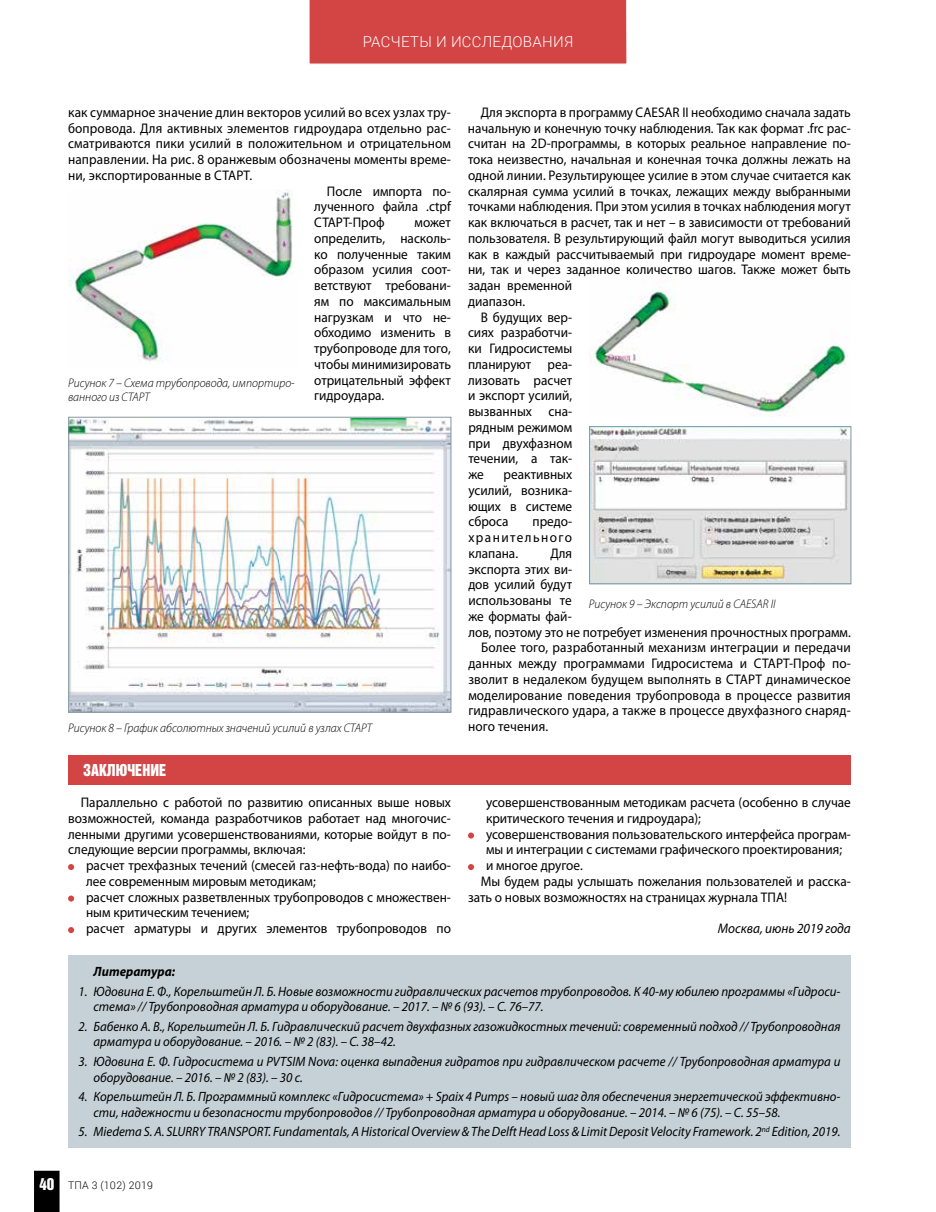
<style>
.page{position:relative;width:936px;height:1212px;background:#fff}
.page>*{position:absolute;margin:0;border:0;box-sizing:border-box;transform-origin:0 0}
.t1{font:300 15px "Roboto";letter-spacing:.02em;color:#fff}
.t2{font:15px "Helvetica Inserat LT Std";color:#fff;scale:.95 1}
.t3{font:13.95px/15.8px "Myriad Pro";color:#000;text-align:justify;scale:.95 1}
.t4{font:italic 13.95px "Myriad Pro";color:#000;scale:.95 1}
.t5{font:italic 13.5px/15.6px "Myriad Pro";color:#000;scale:.95 1}
.t6{font:italic 700 13.5px "Myriad Pro";color:#000;scale:.95 1}
.t7{font:italic 300 12.45px/13.5px "Myriad Pro";color:#000;scale:.95 1}
.t8{font:300 10.5px "Roboto";letter-spacing:.02em;color:#000}
.s1{font-family:"Helvetica Inserat LT Std";font-weight:400;font-size:15px;color:#fff}
</style>
<div class="page">
<div style="left:68px;top:955px;width:782px;height:193px;background:#c6d1d7"></div>
<div style="left:68px;top:755px;width:782px;height:29px;background:#d34444"></div>
<svg style="left:68px;top:864px;width:6px;height:6px"></svg>
<svg style="left:68px;top:895px;width:6px;height:6px"></svg>
<svg style="left:68px;top:927px;width:6px;height:6px"></svg>
<svg style="left:468px;top:832px;width:6px;height:6px"></svg>
<svg style="left:468px;top:864px;width:6px;height:6px"></svg>
<img style="left:68px;top:190px;width:225px;height:172px">
<img style="left:70px;top:419px;width:379px;height:291px">
<div style="left:68px;top:417px;width:383px;height:295px;border:1px solid #8496a0"></div>
<img style="left:589px;top:287px;width:259px;height:130px">
<img style="left:591px;top:428px;width:258px;height:154px">
<div style="left:589px;top:426px;width:262px;height:158px;border:1px solid #8496a0"></div>
<div style="left:309px;top:0;width:318px;height:64px;background:#d34444"></div>
<div style="left:34px;top:1171px;width:26px;height:41px;background:#000"></div>
<p class="t1" style="left:362px;top:32px;width:212px">РАСЧЕТЫ И ИССЛЕДОВАНИЯ</p>
<p class="t3" style="left:68px;top:104px;width:404px">как суммарное значение длин векторов усилий во всех узлах тру-</p>
<p class="t3" style="left:68px;top:120px;width:404px">бопровода. Для активных элементов гидроудара отдельно рас-</p>
<p class="t3" style="left:68px;top:135px;width:404px">сматриваются пики усилий в положительном и отрицательном</p>
<p class="t3" style="left:68px;top:151px;width:404px">направлении. На рис. 8 оранжевым обозначены моменты време-</p>
<p class="t3" style="left:68px;top:167px;width:195px">ни, экспортированные в СТАРТ.</p>
<p class="t3" style="left:327px;top:183px;width:132px">После импорта по-</p>
<p class="t3" style="left:314px;top:198px;width:145px">лученного файла .ctpf</p>
<p class="t3" style="left:314px;top:214px;width:75px">СТАРТ-Проф</p>
<p class="t3" style="left:314px;top:214px;width:145px;text-indent:100px">может определить, насколь&shy;ко полученные таким образом усилия соот&shy;ветствуют требовани&shy;ям по максимальным нагрузкам и что не&shy;обходимо изменить в трубопроводе для того, чтобы минимизировать отрицательный эффект гидроудара.</p>
<p class="t7" style="left:68px;top:377px;width:240px">Рисунок 7 – Схема трубопровода, импортиро&shy;ванного из СТАРТ</p>
<p class="t7" style="left:68px;top:722px;width:321px">Рисунок 8 – График абсолютных значений усилий в узлах СТАРТ</p>
<p class="t2" style="left:83px;top:761px;width:89px">ЗАКЛЮЧЕНИЕ</p>
<p class="t3" style="left:68px;top:794px;width:404px;text-indent:13px">Параллельно с работой по развитию описанных выше новых возможностей, команда разработчиков работает над многочис&shy;ленными другими усовершенствованиями, которые войдут в по&shy;следующие версии программы, включая:</p>
<p class="t3" style="left:86px;top:857px;width:385px;text-align:left">расчет трехфазных течений (смесей газ-нефть-вода) по наибо&shy;лее современным мировым методикам;<br>расчет сложных разветвленных трубопроводов с множествен&shy;ным критическим течением;<br>расчет арматуры и других элементов трубопроводов по</p>
<p class="t3" style="left:480px;top:104px;width:391px">Для экспорта в программу CAESAR II необходимо сначала задать</p>
<p class="t3" style="left:468px;top:120px;width:404px">начальную и конечную точку наблюдения. Так как формат .frc рас-</p>
<p class="t3" style="left:468px;top:135px;width:404px">считан на 2D-программы, в которых реальное направление по-</p>
<p class="t3" style="left:468px;top:151px;width:404px">тока неизвестно, начальная и конечная точка должны лежать на</p>
<p class="t3" style="left:468px;top:167px;width:404px">одной линии. Результирующее усилие в этом случае считается как</p>
<p class="t3" style="left:468px;top:183px;width:404px">скалярная сумма усилий в точках, лежащих между выбранными</p>
<p class="t3" style="left:468px;top:198px;width:404px">точками наблюдения. При этом усилия в точках наблюдения могут</p>
<p class="t3" style="left:468px;top:214px;width:404px">как включаться в расчет, так и нет – в зависимости от требований</p>
<p class="t3" style="left:468px;top:230px;width:404px">пользователя. В результирующий файл могут выводиться усилия</p>
<p class="t3" style="left:468px;top:246px;width:404px">как в каждый рассчитываемый при гидроударе момент време-</p>
<p class="t3" style="left:468px;top:261px;width:404px">ни, так и через заданное количество шагов. Также может быть</p>
<p class="t3" style="left:468px;top:277px;width:111px">задан временной</p>
<p class="t3" style="left:468px;top:293px;width:62px">диапазон.</p>
<p class="t3" style="left:480px;top:309px;width:98px">В будущих вер-</p>
<p class="t3" style="left:468px;top:324px;width:111px">сиях разработчи-</p>
<p class="t3" style="left:468px;top:340px;width:111px">ки Гидросистемы</p>
<p class="t3" style="left:468px;top:356px;width:111px">планируют реа-</p>
<p class="t3" style="left:468px;top:372px;width:111px">лизовать расчет</p>
<p class="t3" style="left:468px;top:387px;width:111px">и экспорт усилий,</p>
<p class="t3" style="left:468px;top:403px;width:111px">вызванных сна-</p>
<p class="t3" style="left:468px;top:419px;width:111px">рядным режимом</p>
<p class="t3" style="left:468px;top:435px;width:111px">при двухфазном</p>
<p class="t3" style="left:468px;top:450px;width:111px">течении, а так-</p>
<p class="t3" style="left:468px;top:466px;width:18px">же</p>
<p class="t3" style="left:468px;top:466px;width:111px;text-indent:35px">реактивных усилий, возника&shy;ющих в системе сброса</p>
<p class="t3" style="left:468px;top:513px;width:111px;text-indent:64px">предо&shy;хранительного клапана.</p>
<p class="t3" style="left:550px;top:545px;width:25px">Для</p>
<p class="t3" style="left:468px;top:561px;width:111px">экспорта этих ви-</p>
<p class="t3" style="left:468px;top:576px;width:111px">дов усилий будут</p>
<p class="t3" style="left:468px;top:592px;width:110px">использованы те</p>
<p class="t3" style="left:468px;top:608px;width:110px">же форматы фай-</p>
<p class="t3" style="left:468px;top:624px;width:404px">лов, поэтому это не потребует изменения прочностных программ.</p>
<p class="t3" style="left:481px;top:639px;width:391px">Более того, разработанный механизм интеграции и передачи</p>
<p class="t3" style="left:468px;top:655px;width:404px">данных между программами Гидросистема и СТАРТ-Проф по-</p>
<p class="t3" style="left:468px;top:671px;width:404px">зволит в недалеком будущем выполнять в СТАРТ динамическое</p>
<p class="t3" style="left:468px;top:687px;width:404px">моделирование поведения трубопровода в процессе развития</p>
<p class="t3" style="left:468px;top:702px;width:404px">гидравлического удара, а также в процессе двухфазного снаряд-</p>
<p class="t3" style="left:468px;top:718px;width:86px">ного течения.</p>
<p class="t7" style="left:588px;top:598px;width:198px">Рисунок 9 – Экспорт усилий в CAESAR II</p>
<p class="t3" style="left:486px;top:794px;width:385px">усовершенствованным методикам расчета (особенно в случае</p>
<p class="t3" style="left:486px;top:810px;width:228px">критического течения и гидроудара);</p>
<p class="t3" style="left:486px;top:826px;width:385px">усовершенствования пользовательского интерфейса програм-</p>
<p class="t3" style="left:486px;top:841px;width:376px">мы и интеграции с системами графического проектирования;</p>
<p class="t3" style="left:486px;top:857px;width:103px">и многое другое.</p>
<p class="t3" style="left:480px;top:873px;width:391px">Мы будем рады услышать пожелания пользователей и расска-</p>
<p class="t3" style="left:468px;top:889px;width:337px">зать о новых возможностях на страницах журнала ТПА!</p>
<p class="t4" style="left:717px;top:920px;width:141px">Москва, июнь 2019 года</p>
<p class="t6" style="left:94px;top:963px;width:87px">Литература:</p>
<p class="t5" style="left:93px;top:983px;width:787px;text-indent:-15px">1. Юдовина Е. Ф., Корельштейн Л. Б. Новые возможности гидравлических расчетов трубопроводов. К 40-му юбилею программы «Гидроси&shy;стема» // Трубопроводная арматура и оборудование. – 2017. – № 6 (93). – С. 76–77.</p>
<p class="t5" style="left:93px;top:1018px;width:787px;text-indent:-15px">2. Бабенко А. В., Корельштейн Л. Б. Гидравлический расчет двухфазных газожидкостных течений: современный подход // Трубопроводная арматура и оборудование. – 2016. – № 2 (83). – С. 38–42.</p>
<p class="t5" style="left:93px;top:1053px;width:787px;text-indent:-15px">3. Юдовина Е. Ф. Гидросистема и PVTSIM Nova: оценка выпадения гидратов при гидравлическом расчете // Трубопроводная арматура и оборудование. – 2016. – № 2 (83). – 30 с.</p>
<p class="t5" style="left:93px;top:1088px;width:787px;text-indent:-15px">4. Корельштейн Л. Б. Программный комплекс «Гидросистема» + Spaix 4 Pumps – новый шаг для обеспечения энергетической эффективно&shy;сти, надежности и безопасности трубопроводов // Трубопроводная арматура и оборудование. – 2014. – № 6 (75). – С. 55–58.</p>
<p class="t5" style="left:78px;top:1123px;width:803px">5. Miedema S. A. SLURRY TRANSPORT. Fundamentals, A Historical Overview &amp; The Delft Head Loss &amp; Limit Deposit Velocity Framework. 2<sup>nd</sup> Edition, 2019.</p>
<p class="t8" style="left:39px;top:1178px;width:115px"><span class="s1">40</span> ТПА 3 (102) 2019</p>
</div>
